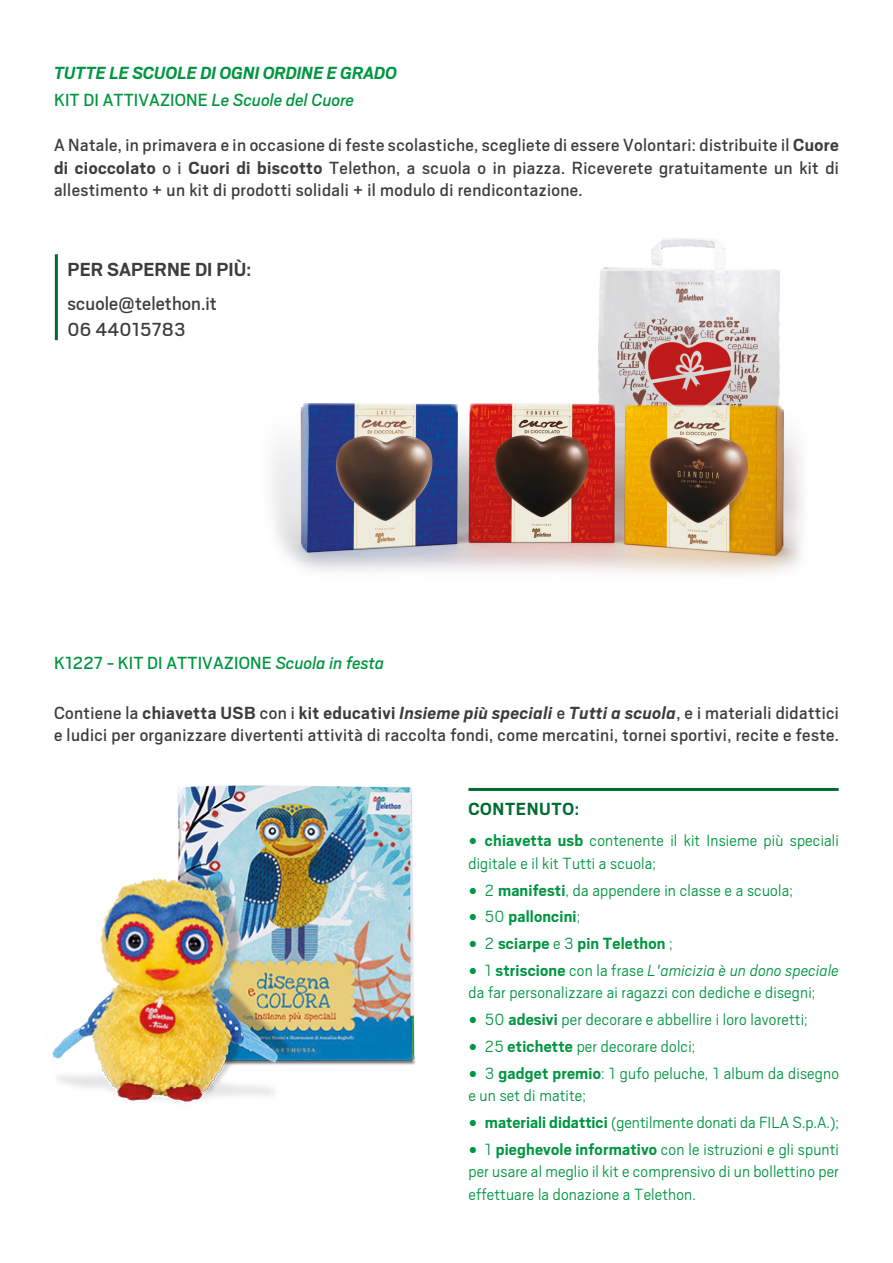
<style>
.page{position:relative;width:893px;height:1263px;background:#fff}
.page>*{position:absolute;margin:0;border:0;box-sizing:border-box;transform-origin:0 0}
.TESTO{font:21px "Scout";letter-spacing:.005em;color:#3d3d3c}
.TESTO-2{font:700 21px "Scout";letter-spacing:.005em;color:#3d3d3c}
.TESTO-3{font:19.5px/22.5px "Scout";letter-spacing:.02em;color:#3d3d3c;text-align:justify}
.TESTO-4{font:19.5px "Scout";letter-spacing:.005em;color:#009641}
.t1{font:italic 700 19.5px "Scout";color:#009641}
.CONTENUTO{font:700 19.5px "Scout";letter-spacing:.03em;color:#006b2f}
.CONTENUTO-2{font:300 18px/22.5px "Scout";letter-spacing:.01em;color:#009641}
.CONTENUTO-3{font:700 18px "Scout";letter-spacing:.01em;color:#009641}
.s1{font-style:italic}
.s2{font-weight:700}
.s3{font-weight:700;font-style:italic}
.s4{font-family:"Minion Pro";font-weight:700;font-size:22.5px}
.s5{font-family:"Minion Pro";font-size:22.5px}
.s6{font-weight:300}
</style>
<div class="page">
<hr style="left:55px;top:254px;width:3px;height:86px;background:#006b2f">
<img style="left:598px;top:238px;width:182px;height:105px">
<img style="left:272px;top:343px;width:530px;height:231px">
<img style="left:52px;top:785px;width:364px;height:317px">
<hr style="left:468px;top:788px;width:371px;height:3px;background:#006b2f">
<p class="t1" style="left:54px;top:61px;width:344px">TUTTE LE SCUOLE DI OGNI ORDINE E GRADO</p>
<p class="TESTO-4" style="left:54px;top:87px;width:302px">KIT DI ATTIVAZIONE <span class="s1">Le Scuole del Cuore</span></p>
<p class="TESTO-3" style="left:54px;top:133px;width:786px">A Natale, in primavera e in occasione di feste scolastiche, scegliete di essere Volontari: distribuite il <span class="s2">Cuore di cioccolato</span> o i <span class="s2">Cuori di biscotto</span> Telethon, a scuola o in piazza. Riceverete gratuitamente un kit di allestimento + un kit di prodotti solidali + il modulo di rendicontazione.</p>
<p class="TESTO-2" style="left:68px;top:255px;width:185px">PER SAPERNE DI PIÙ:</p>
<p class="TESTO" style="left:68px;top:290px;width:151px">scuole@telethon.it</p>
<p class="TESTO" style="left:68px;top:315px;width:119px">06 44015783</p>
<p class="TESTO-4" style="left:54px;top:651px;width:332px">K1227 - KIT DI ATTIVAZIONE <span class="s1">Scuola in festa</span></p>
<p class="TESTO-3" style="left:54px;top:700px;width:786px">Contiene la <span class="s2">chiavetta USB</span> con i <span class="s2">kit educativi</span> <span class="s3">Insieme più speciali</span> e <span class="s3">Tutti a scuola</span>, e i materiali didattici e ludici per organizzare divertenti attività di raccolta fondi, come mercatini, tornei sportivi, recite e feste.</p>
<p class="CONTENUTO" style="left:468px;top:796px;width:112px">CONTENUTO:</p>
<p class="CONTENUTO-2" style="left:468px;top:829px;width:372px"><span class="s4">•</span> <span class="s2">chiavetta usb</span> contenente il kit Insieme più speciali digitale e il kit Tutti a scuola;</p>
<p class="CONTENUTO-2" style="left:468px;top:878px;width:326px"><span class="s4">•</span> 2 <span class="s2">manifesti</span>, da appendere in classe e a scuola;</p>
<p class="CONTENUTO-3" style="left:468px;top:905px;width:113px"><span class="s5">•</span> <span class="s6">50</span> palloncini<span class="s6">;</span></p>
<p class="CONTENUTO-3" style="left:468px;top:932px;width:206px"><span class="s5">•</span> <span class="s6">2</span> sciarpe <span class="s6">e 3</span> pin Telethon <span class="s6">;</span></p>
<p class="CONTENUTO-2" style="left:468px;top:958px;width:372px"><span class="s4">•</span> 1 <span class="s2">striscione</span> con la frase <span class="s1">L'amicizia è un dono speciale </span>da far personalizzare ai ragazzi con dediche e disegni;</p>
<p class="CONTENUTO-2" style="left:468px;top:1007px;width:341px"><span class="s4">•</span> 50 <span class="s2">adesivi</span> per decorare e abbellire i loro lavoretti;</p>
<p class="CONTENUTO-2" style="left:468px;top:1034px;width:228px"><span class="s4">•</span> 25 <span class="s2">etichette</span> per decorare dolci;</p>
<p class="CONTENUTO-2" style="left:468px;top:1061px;width:372px"><span class="s4">•</span> 3 <span class="s2">gadget premio</span>: 1 gufo peluche, 1 album da disegno e un set di matite;</p>
<p class="CONTENUTO-2" style="left:468px;top:1110px;width:372px"><span class="s4">•</span> <span class="s2">materiali didattici</span> (gentilmente donati da FILA S.p.A.);</p>
<p class="CONTENUTO-2" style="left:468px;top:1137px;width:372px;text-align:justify"><span class="s4">•</span> 1 <span class="s2">pieghevole informativo</span> con le istruzioni e gli spunti per usare al meglio il kit e comprensivo di un bollettino per effettuare la donazione a Telethon.</p>
</div>
